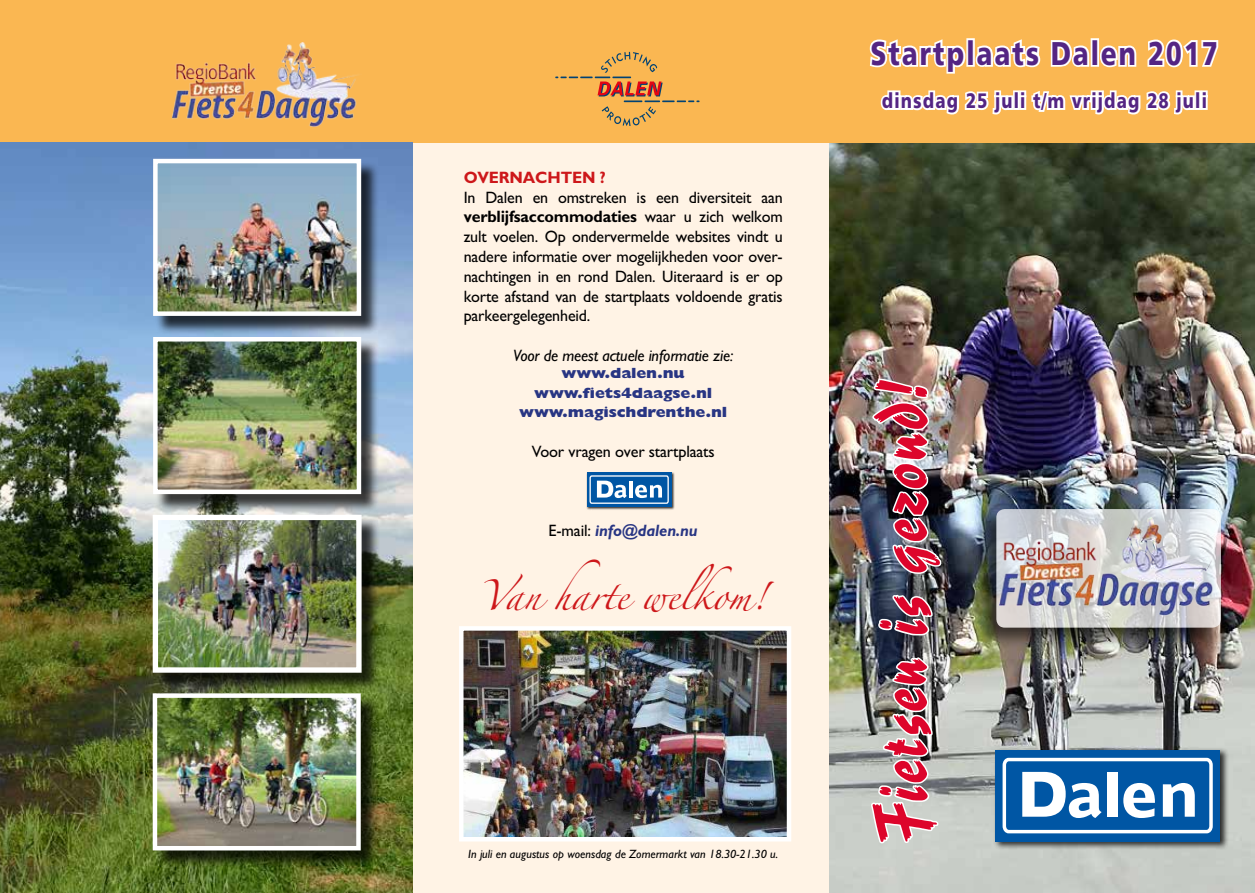
<style>
.page{position:relative;width:1255px;height:893px;background:#fff}
.page>*{position:absolute;margin:0;border:0;box-sizing:border-box;transform-origin:0 0}
.t1{font:69px "Reporter Two";letter-spacing:.05em;color:#dd052b}
.t2{font:33px "Humanist 777 BT Black B";letter-spacing:.07em;color:#542583;scale:.8 1}
.t3{font:27px "Zapfino";letter-spacing:-.01em;color:#cd171a}
.t4{font:21px "Humanist 777 BT Black B";letter-spacing:.07em;color:#542583;scale:.8 1}
.t5{font:16.5px/19.8px "M Gill Sans";letter-spacing:-.01em;color:#000;text-align:justify}
.t6{font:italic 16.5px "M Gill Sans";letter-spacing:-.01em;color:#000}
.t7{font:italic 700 16.5px "M Gill Sans";letter-spacing:-.01em;color:#283583}
.t8{font:700 16.5px "M Gill Sans";letter-spacing:-.01em;color:#cd171a}
.t9{font:800 14.85px/19.8px "M Gill Sans";letter-spacing:-.01em;color:#283583;text-align:center;scale:1.09 1}
.t10{font:italic 12px "M Gill Sans";color:#000}
.s1{font-weight:700}
.s2{font-weight:400;font-style:normal;color:#000}
</style>
<div class="page">
<div style="left:0;top:138px;width:842px;height:755px;background:#fff3e5"></div>
<img style="left:829px;top:142px;width:425px;height:751px">
<div style="left:0;top:0;width:1254px;height:142px;background:#fab752"></div>
<svg style="left:869px;top:39px;width:97px;height:35px"></svg>
<div style="left:966px;top:38px;width:8px;height:29px;border:4px solid #fff"></div>
<svg style="left:973px;top:38px;width:68px;height:30px"></svg>
<svg style="left:1050px;top:40px;width:40px;height:27px"></svg>
<div style="left:1090px;top:38px;width:8px;height:29px;border:4px solid #fff"></div>
<svg style="left:1097px;top:44px;width:40px;height:24px"></svg>
<svg style="left:1147px;top:39px;width:72px;height:29px"></svg>
<svg style="left:880px;top:90px;width:133px;height:25px"></svg>
<div style="left:1013px;top:90px;width:6px;height:20px;border:4px solid #fff"></div>
<div style="left:1019px;top:90px;width:7px;height:7px;border:4px solid #fff"></div>
<div style="left:1019px;top:95px;width:7px;height:15px;border:4px solid #fff"></div>
<svg style="left:1031px;top:90px;width:163px;height:25px"></svg>
<div style="left:1194px;top:90px;width:7px;height:20px;border:4px solid #fff"></div>
<div style="left:1200px;top:90px;width:7px;height:7px;border:4px solid #fff"></div>
<div style="left:1200px;top:95px;width:7px;height:15px;border:4px solid #fff"></div>
<svg style="left:869px;top:656px;width:70px;height:198px"></svg>
<svg style="left:875px;top:593px;width:59px;height:48px"></svg>
<img style="left:870px;top:377px;width:72px;height:199px">
<svg style="left:555px;top:52px;width:144px;height:74px"></svg>
<img style="left:0;top:142px;width:412px;height:751px">
<div style="left:155px;top:517px;width:225px;height:174px;background:#000;opacity:.75"></div>
<img style="left:159px;top:521px;width:196px;height:146px">
<div style="left:153px;top:515px;width:208px;height:158px;border:5px solid #fff"></div>
<div style="left:155px;top:339px;width:224px;height:174px;background:#000;opacity:.75"></div>
<img style="left:158px;top:342px;width:198px;height:147px">
<div style="left:153px;top:337px;width:208px;height:157px;border:4px solid #fff"></div>
<div style="left:985px;top:738px;width:243px;height:110px;background:#fff;opacity:.75"></div>
<div style="left:986px;top:743px;width:242px;height:109px;background:#000;opacity:.75"></div>
<div style="left:970px;top:504px;width:253px;height:147px;background:#000;opacity:.88"></div>
<svg style="left:996px;top:509px;width:224px;height:119px;background:#cecfd0"></svg>
<div style="left:155px;top:161px;width:224px;height:173px;background:#000;opacity:.75"></div>
<img style="left:158px;top:164px;width:198px;height:147px">
<div style="left:153px;top:159px;width:208px;height:157px;border:4px solid #fff"></div>
<div style="left:583px;top:469px;width:94px;height:43px;background:#000;opacity:.75"></div>
<img style="left:464px;top:631px;width:322px;height:205px">
<div style="left:459px;top:626px;width:332px;height:215px;border:4px solid #fff"></div>
<div style="left:155px;top:696px;width:224px;height:173px;background:#000;opacity:.75"></div>
<img style="left:158px;top:698px;width:198px;height:147px">
<div style="left:153px;top:693px;width:208px;height:157px;border:4px solid #fff"></div>
<img style="left:999px;top:518px;width:220px;height:97px">
<img style="left:172px;top:43px;width:185px;height:83px">
<p class="t8" style="left:463px;top:168px;width:143px">OVERNACHTEN ?</p>
<p class="t5" style="left:463px;top:187px;width:320px">In Dalen en omstreken is een diversiteit aan <span class="s1">verblijfsaccommodaties</span> waar u zich welkom zult voelen. Op ondervermelde websites vindt u nadere informatie over mogelijkheden voor over&shy;nachtingen in en rond Dalen. Uiteraard is er op korte afstand van de startplaats voldoende gratis parkeergelegenheid.</p>
<p class="t6" style="left:513px;top:346px;width:221px">Voor de meest actuele informatie zie:</p>
<p class="t9" style="left:519px;top:363px;width:192px">www.dalen.nu www.fiets4daagse.nl www.magischdrenthe.nl</p>
<p class="t5" style="left:532px;top:442px;width:184px">Voor vragen over startplaats</p>
<p class="t7" style="left:548px;top:521px;width:151px"><span class="s2">E-mail:</span> info@dalen.nu</p>
<h3 class="t3" style="left:480px;top:583px;width:287px">Van harte welkom!</h3>
<p class="t10" style="left:468px;top:848px;width:311px">In juli en augustus op woensdag de Zomermarkt van 18.30-21.30 u.</p>
<h2 class="t2" style="left:870px;top:32px;width:436px">Startplaats Dalen 2017</h2>
<p class="t4" style="left:881px;top:87px;width:408px">dinsdag 25 juli t/m vrijdag 28 juli</p>
<h1 class="t1" style="left:858px;top:845px;width:466px;rotate:-90deg">Fietsen is gezond!</h1>
</div>
